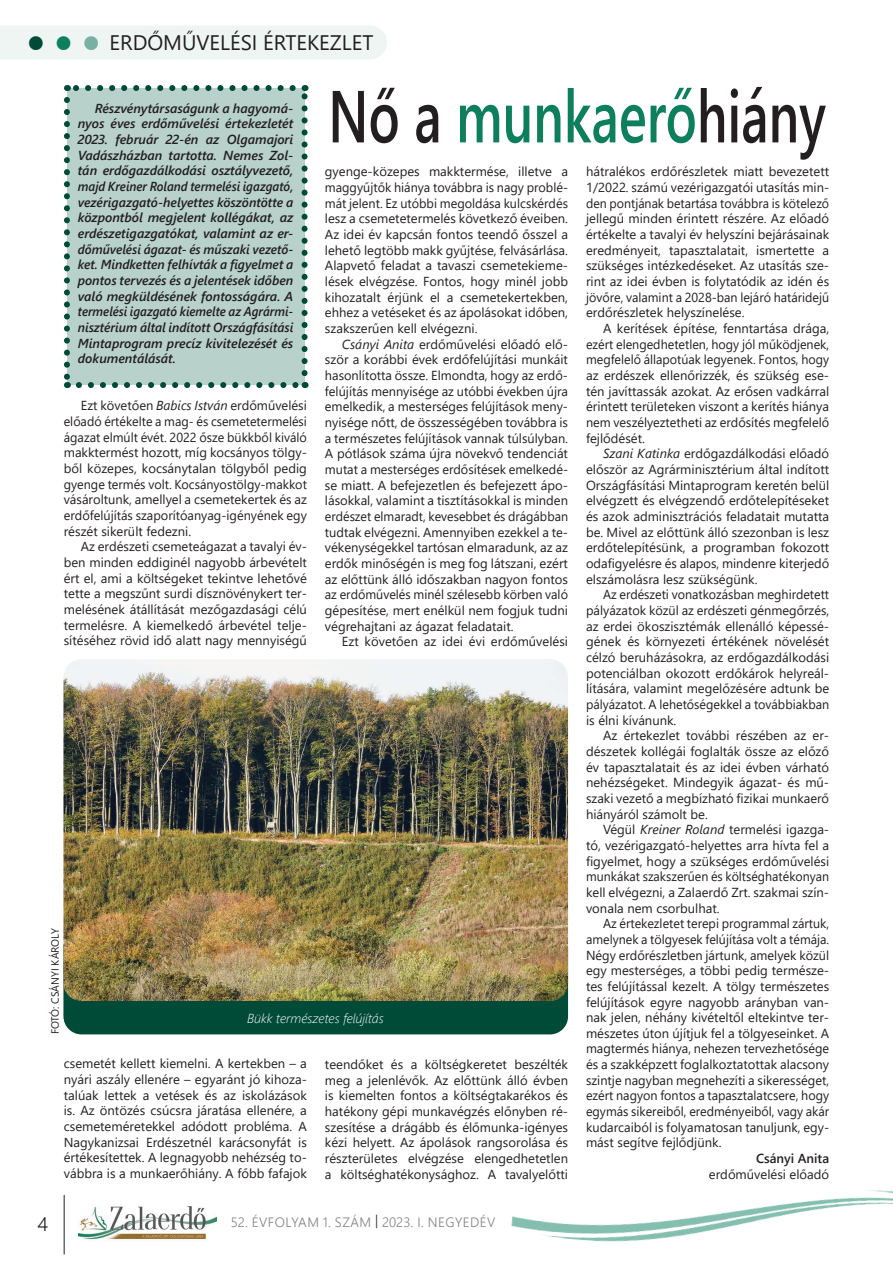
<style>
.page{position:relative;width:893px;height:1263px;background:#fff}
.page>*{position:absolute;margin:0;border:0;box-sizing:border-box;transform-origin:0 0}
.t1{font:600 73.5px "Segoe UI";color:#231f20;scale:.71 1}
.t2{font:21px "Segoe UI";color:#231f20}
.t3{font:300 19.5px "Segoe UI";color:#231f20}
.t4{font:300 13.5px "Segoe UI";letter-spacing:.035em;color:#808285}
.t5{font:13.05px/15.6px "Segoe UI";color:#231f20;text-align:justify}
.t6{font:13.05px/15.6px "Segoe UI";color:#231f20;text-align:justify;scale:.96 1}
.t7{font:italic 600 13.05px/15.6px "Segoe UI";color:#231f20;text-align:justify}
.t8{font:italic 300 13.05px "Segoe UI";color:#fff}
.t9{font:600 13.05px "Segoe UI";color:#231f20}
.t10{font:10.5px "Segoe UI";color:#231f20}
.s1{font-size:31.5px;color:#004b37}
.s2{font-size:31.5px;color:#0e7f5c}
.s3{font-size:31.5px;color:#78b0a2}
.s4{color:#0e7f5c}
.s5{font-style:italic}
.s6{color:#231f20}
</style>
<div class="page">
<hr style="left:64px;top:1195px;width:1px;height:59px;background:#231f20">
<img style="left:79px;top:1206px;width:137px;height:34px">
<img style="left:511px;top:1190px;width:382px;height:52px">
<div style="left:67px;top:88px;width:238px;height:297px;background:#b8d2cb"></div>
<svg style="left:79px;top:382px;width:220px;height:6px"></svg>
<svg style="left:64px;top:100px;width:6px;height:288px"></svg>
<svg style="left:302px;top:85px;width:6px;height:288px"></svg>
<svg style="left:67px;top:85px;width:226px;height:6px"></svg>
<div style="left:63px;top:929px;width:505px;height:105px;background:#004b37;border-radius:18px"></div>
<img style="left:63px;top:659px;width:505px;height:342px">
<div style="left:0;top:26px;width:387px;height:33px;background:#eef5f3"></div>
<h2 class="t2" style="left:27px;top:23px;width:348px"><span class="s1">●</span> <span class="s2">●</span> <span class="s3">●</span> ERDŐMŰVELÉSI ÉRTEKEZLET</h2>
<h1 class="t1" style="left:328px;top:47px;width:702px">Nő a <span class="s4">munkaerő</span>hiány</h1>
<p class="t7" style="left:78px;top:98px;width:217px;text-indent:17px">Részvénytársaságunk a hagyomá&shy;nyos éves erdőművelési értekezletét 2023. február 22-én az Olgamajori Vadászházban tartotta. Nemes Zol&shy;tán erdőgazdálkodási osztályvezető, majd Kreiner Roland termelési igazgató, vezérigazgató-helyettes köszöntötte a központból megjelent kollégákat, az erdészetigazgatókat, valamint az er&shy;dőművelési ágazat- és műszaki vezető&shy;ket. Mindketten felhívták a figyelmet a pontos tervezés és a jelentések időben való megküldésének fontosságára. A termelési igazgató kiemelte az Agrármi&shy;nisztérium által indított Országfásítási Mintaprogram precíz kivitelezését és dokumentálását.</p>
<p class="t5" style="left:586px;top:163px;width:245px">hátralékos erdőrészletek miatt bevezetett 1/2022. számú vezérigazgatói utasítás min&shy;den pontjának betartása továbbra is kötelező jellegű minden érintett részére. Az előadó értékelte a tavalyi év helyszíni bejárásainak eredményeit, tapasztalatait, ismertette a szükséges intézkedéseket. Az utasítás sze&shy;rint az idei évben is folytatódik az idén és jövőre, valamint a 2028-ban lejáró határidejű erdőrészletek helyszínelése.</p>
<p class="t5" style="left:586px;top:319px;width:245px;text-indent:17px">A kerítések építése, fenntartása drága, ezért elengedhetetlen, hogy jól működjenek, megfelelő állapotúak legyenek. Fontos, hogy az erdészek ellenőrizzék, és szükség ese&shy;tén javíttassák azokat. Az erősen vadkárral érintett területeken viszont a kerítés hiánya nem veszélyeztetheti az erdősítés megfelelő fejlődését.</p>
<p class="t5" style="left:586px;top:445px;width:245px;text-indent:17px"><span class="s5">Szani Katinka</span> erdőgazdálkodási előadó először az Agrárminisztérium által indított Országfásítási Mintaprogram keretén belül elvégzett és elvégzendő erdőtelepítéseket és azok adminisztrációs feladatait mutatta be. Mivel az előttünk álló szezonban is lesz erdőtelepítésünk, a programban fokozott odafigyelésre és alapos, mindenre kiterjedő elszámolásra lesz szükségünk.</p>
<p class="t6" style="left:586px;top:586px;width:255px;text-indent:17px">Az erdészeti vonatkozásban meghirdetett pályázatok közül az erdészeti génmegőrzés, az erdei ökoszisztémák ellenálló képessé&shy;gének és környezeti értékének növelését célzó beruházásokra, az erdőgazdálkodási potenciálban okozott erdőkárok helyreál&shy;lítására, valamint megelőzésére adtunk be pályázatot. A lehetőségekkel a továbbiakban is élni kívánunk.</p>
<p class="t5" style="left:586px;top:727px;width:245px;text-indent:17px">Az értekezlet további részében az er&shy;dészetek kollégái foglalták össze az előző év tapasztalatait és az idei évben várható nehézségeket. Mindegyik ágazat- és mű&shy;szaki vezető a megbízható fizikai munkaerő hiányáról számolt be.</p>
<p class="t5" style="left:586px;top:821px;width:245px;text-indent:17px">Végül <span class="s5">Kreiner Roland</span> termelési igazga&shy;tó, vezérigazgató-helyettes arra hívta fel a figyelmet, hogy a szükséges erdőművelési munkákat szakszerűen és költséghatékonyan kell elvégezni, a Zalaerdő Zrt. szakmai szín&shy;vonala nem csorbulhat.</p>
<p class="t6" style="left:586px;top:914px;width:255px;text-indent:17px">Az értekezletet terepi programmal zártuk, amelynek a tölgyesek felújítása volt a témája.<br>Négy erdőrészletben jártunk, amelyek közül egy mesterséges, a többi pedig természe&shy;tes felújítással kezelt. A tölgy természetes felújítások egyre nagyobb arányban van&shy;nak jelen, néhány kivételtől eltekintve ter&shy;mészetes úton újítjuk fel a tölgyeseinket. A magtermés hiánya, nehezen tervezhetősége és a szakképzett foglalkoztatottak alacsony szintje nagyban megnehezíti a sikerességet, ezért nagyon fontos a tapasztalatcsere, hogy egymás sikereiből, eredményeiből, vagy akár kudarcaiból is folyamatosan tanuljunk, egy&shy;mást segítve fejlődjünk.</p>
<p class="t9" style="left:756px;top:1146px;width:75px">Csányi Anita</p>
<p class="t5" style="left:709px;top:1165px;width:122px">erdőművelési előadó</p>
<p class="t5" style="left:325px;top:163px;width:245px">gyenge-közepes makktermése, illetve a maggyűjtők hiánya továbbra is nagy problé&shy;mát jelent. Ez utóbbi megoldása kulcskérdés lesz a csemetetermelés következő éveiben.<br>Az idei év kapcsán fontos teendő ősszel a lehető legtöbb makk gyűjtése, felvásárlása.<br>Alapvető feladat a tavaszi csemetekieme&shy;lések elvégzése. Fontos, hogy minél jobb kihozatalt érjünk el a csemetekertekben, ehhez a vetéseket és az ápolásokat időben, szakszerűen kell elvégezni.</p>
<p class="t5" style="left:325px;top:335px;width:245px;text-indent:17px"><span class="s5">Csányi Anita</span> erdőművelési előadó elő&shy;ször a korábbi évek erdőfelújítási munkáit hasonlította össze. Elmondta, hogy az erdő&shy;felújítás mennyisége az utóbbi években újra emelkedik, a mesterséges felújítások men - nyisége nőtt, de összességében továbbra is a természetes felújítások vannak túlsúlyban.<br>A pótlások száma újra növekvő tendenciát mutat a mesterséges erdősítések emelkedé&shy;se miatt. A befejezetlen és befejezett ápo&shy;lásokkal, valamint a tisztításokkal is minden erdészet elmaradt, kevesebbet és drágábban tudtak elvégezni. Amennyiben ezekkel a te&shy;vékenységekkel tartósan elmaradunk, az az erdők minőségén is meg fog látszani, ezért az előttünk álló időszakban nagyon fontos az erdőművelés minél szélesebb körben való gépesítése, mert enélkül nem fogjuk tudni végrehajtani az ágazat feladatait.</p>
<p class="t5" style="left:342px;top:633px;width:228px">Ezt követően az idei évi erdőművelési</p>
<p class="t5" style="left:64px;top:397px;width:245px;text-indent:17px">Ezt követően <span class="s5">Babics István</span> erdőművelési előadó értékelte a mag- és csemetetermelési ágazat elmúlt évét. 2022 ősze bükkből kiváló makktermést hozott, míg kocsányos tölgy&shy;ből közepes, kocsánytalan tölgyből pedig gyenge termés volt. Kocsányostölgy-makkot vásároltunk, amellyel a csemetekertek és az erdőfelújítás szaporítóanyag-igényének egy részét sikerült fedezni.</p>
<p class="t5" style="left:64px;top:538px;width:245px;text-indent:17px">Az erdészeti csemeteágazat a tavalyi év&shy;ben minden eddiginél nagyobb árbevételt ért el, ami a költségeket tekintve lehetővé tette a megszűnt surdi dísznövénykert ter&shy;melésének átállítását mezőgazdasági célú termelésre. A kiemelkedő árbevétel telje&shy;sítéséhez rövid idő alatt nagy mennyiségű</p>
<p class="t10" style="left:45px;top:1034px;width:107px;rotate:-90deg">FOTÓ: CSÁNYI KÁROLY</p>
<p class="t8" style="left:247px;top:1006px;width:138px">Bükk természetes felújítás</p>
<p class="t5" style="left:64px;top:1055px;width:245px">csemetét kellett kiemelni. A kertekben – a nyári aszály ellenére – egyaránt jó kihoza&shy;talúak lettek a vetések és az iskolázások is. Az öntözés csúcsra járatása ellenére, a csemeteméretekkel adódott probléma. A Nagykanizsai Erdészetnél karácsonyfát is értékesítettek. A legnagyobb nehézség to&shy;vábbra is a munkaerőhiány. A főbb fafajok</p>
<p class="t5" style="left:325px;top:1055px;width:245px">teendőket és a költségkeretet beszélték meg a jelenlévők. Az előttünk álló évben is kiemelten fontos a költségtakarékos és hatékony gépi munkavégzés előnyben ré&shy;szesítése a drágább és élőmunka-igényes kézi helyett. Az ápolások rangsorolása és részterületes elvégzése elengedhetetlen a költséghatékonysághoz. A tavalyelőtti</p>
<h3 class="t3" style="left:37px;top:1206px;width:12px">4</h3>
<p class="t4" style="left:231px;top:1209px;width:266px">52. ÉVFOLYAM 1. SZÁM <span class="s6">|</span> 2023. I. NEGYEDÉV</p>
</div>
